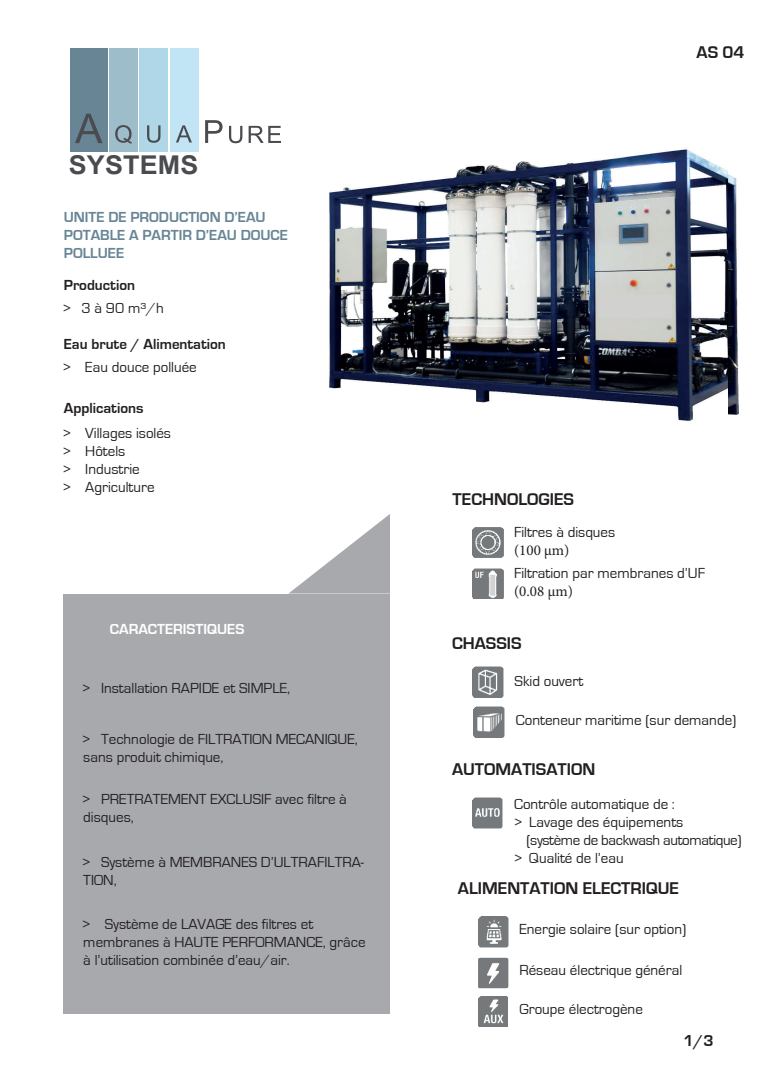
<style>
.page{position:relative;width:780px;height:1088px;background:#fff}
.page>*{position:absolute;margin:0;border:0;box-sizing:border-box;transform-origin:0 0}
.t1{font:700 25.88px "Arial";letter-spacing:.005em;color:#4a4b4e;scale:1.04 1}
.t2{font:700 17.5px "Eurostile";color:#231f20}
.t3{font:700 16.25px "Eurostile";color:#231f20}
.t4{font:15px/18px "Eurostile";color:#231f20}
.t5{font:700 15px/18px "Eurostile";color:#688595}
.t6{font:700 15px "Eurostile";color:#231f20}
.t7{font:15px "Eurostile";letter-spacing:-.025em;color:#231f20}
.t8{font:700 15px "Eurostile";color:#fff}
.t9{font:15px "Minion Pro";color:#231f20}
</style>
<div class="page">
<div style="left:64px;top:594px;width:326px;height:419px;background:#a8a9ad"></div>
<svg style="left:288px;top:514px;width:102px;height:80px"></svg>
<img style="left:472px;top:568px;width:31px;height:31px">
<img style="left:472px;top:527px;width:31px;height:31px">
<div style="left:70px;top:49px;width:38px;height:103px;background:#688595"></div>
<div style="left:109px;top:49px;width:29px;height:103px;background:#9ebdca"></div>
<div style="left:140px;top:48px;width:28px;height:104px;background:#afd7e8"></div>
<div style="left:170px;top:48px;width:28px;height:104px;background:#c2e5f5"></div>
<svg style="left:75px;top:114px;width:28px;height:29px"></svg>
<svg style="left:115px;top:125px;width:17px;height:19px"></svg>
<svg style="left:176px;top:125px;width:16px;height:17px"></svg>
<svg style="left:147px;top:125px;width:13px;height:18px"></svg>
<svg style="left:205px;top:120px;width:17px;height:23px"></svg>
<svg style="left:229px;top:126px;width:13px;height:17px"></svg>
<svg style="left:248px;top:126px;width:33px;height:17px"></svg>
<img style="left:472px;top:667px;width:31px;height:30px">
<img style="left:472px;top:798px;width:31px;height:30px">
<img style="left:478px;top:958px;width:30px;height:30px">
<img style="left:478px;top:917px;width:30px;height:30px">
<img style="left:478px;top:997px;width:29px;height:29px">
<img style="left:474px;top:706px;width:30px;height:31px">
<img style="left:329px;top:149px;width:399px;height:272px">
<img style="left:728px;top:174px;width:11px;height:241px">
<div style="left:598px;top:295px;width:73px;height:22px;background:#d1d2d0"></div>
<h1 class="t1" style="left:69px;top:148px;width:126px">SYSTEMS</h1>
<p class="t5" style="left:64px;top:209px;width:226px">UNITE DE PRODUCTION D’EAU<br>POTABLE A PARTIR D’EAU DOUCE<br>POLLUEE</p>
<p class="t6" style="left:64px;top:277px;width:73px">Production</p>
<p class="t4" style="left:64px;top:299px;width:102px">&gt; 3 à 90 m³/h</p>
<p class="t6" style="left:64px;top:336px;width:164px">Eau brute / Alimentation</p>
<p class="t4" style="left:64px;top:359px;width:134px">&gt; Eau douce polluée</p>
<p class="t6" style="left:64px;top:400px;width:81px">Applications</p>
<p class="t4" style="left:64px;top:424px;width:109px">&gt; Villages isolés &gt; Hôtels<br>&gt; Industrie<br>&gt; Agriculture</p>
<p class="t8" style="left:110px;top:621px;width:136px">CARACTERISTIQUES</p>
<p class="t4" style="left:83px;top:680px;width:208px">&gt; Installation RAPIDE et SIMPLE,</p>
<p class="t4" style="left:83px;top:730px;width:276px">&gt; Technologie de FILTRATION MECANIQUE, sans produit chimique,</p>
<p class="t4" style="left:83px;top:790px;width:265px">&gt; PRETRATEMENT EXCLUSIF avec filtre à disques,</p>
<p class="t4" style="left:83px;top:853px;width:282px">&gt; Système à MEMBRANES D’ULTRAFILTRA-<br>TION,</p>
<p class="t4" style="left:83px;top:915px;width:284px">&gt; Système de LAVAGE des filtres et membranes à HAUTE PERFORMANCE, grâce à l’utilisation combinée d’eau/air.</p>
<p class="t2" style="left:696px;top:43px;width:49px">AS 04</p>
<p class="t2" style="left:452px;top:489px;width:123px">TECHNOLOGIES</p>
<p class="t4" style="left:514px;top:523px;width:103px">Filtres à disques</p>
<p class="t9" style="left:514px;top:540px;width:57px">(100 μm)</p>
<p class="t4" style="left:514px;top:564px;width:192px">Filtration par membranes d’UF</p>
<p class="t9" style="left:514px;top:581px;width:60px">(0.08 μm)</p>
<p class="t2" style="left:452px;top:633px;width:71px">CHASSIS</p>
<p class="t4" style="left:514px;top:672px;width:70px">Skid ouvert</p>
<p class="t4" style="left:516px;top:712px;width:222px">Conteneur maritime (sur demande)</p>
<p class="t2" style="left:452px;top:760px;width:145px">AUTOMATISATION</p>
<p class="t4" style="left:514px;top:795px;width:162px">Contrôle automatique de :</p>
<p class="t4" style="left:515px;top:813px;width:170px">&gt; Lavage des équipements</p>
<p class="t7" style="left:526px;top:832px;width:216px">(système de backwash automatique)</p>
<p class="t4" style="left:515px;top:849px;width:110px">&gt; Qualité de l’eau</p>
<p class="t2" style="left:458px;top:879px;width:222px">ALIMENTATION ELECTRIQUE</p>
<p class="t4" style="left:519px;top:921px;width:168px">Energie solaire (sur option)</p>
<p class="t4" style="left:519px;top:962px;width:164px">Réseau électrique général</p>
<p class="t4" style="left:519px;top:1001px;width:125px">Groupe électrogène</p>
<p class="t3" style="left:683px;top:1032px;width:32px">1/3</p>
</div>
